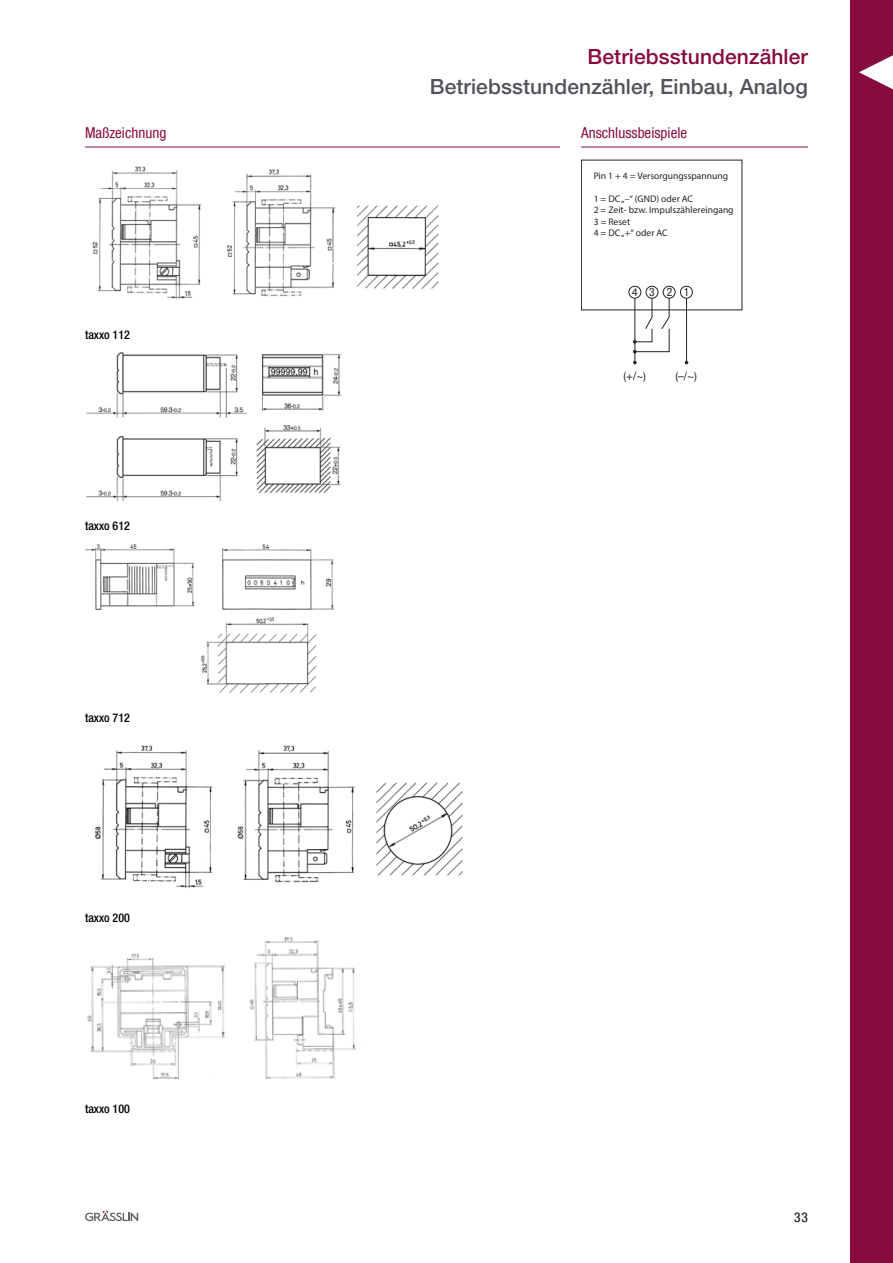
<style>
.page{position:relative;width:893px;height:1263px;background:#fff}
.page>*{position:absolute;margin:0;border:0;box-sizing:border-box;transform-origin:0 0}
.t1{font:500 21px "Helvetica Neue LT Std";letter-spacing:.005em;color:#50535a}
.t2{font:500 21px "Helvetica Neue LT Std";letter-spacing:.005em;color:#880b3d}
.t3{font:condensed 15px "Helvetica Neue LT Com";letter-spacing:.005em;color:#880b3d}
.t4{font:condensed 13.5px "Helvetica Neue LT Com";color:#000}
.t5{font:500 condensed 12px "Helvetica Neue LT Com";color:#000}
.t6{font:condensed 11.55px "Helvetica Neue LT Com";color:#262324}
.t7{font:9.6px/11.6px "Myriad Pro";color:#262324}
.s1{font-family:"Myriad Pro";font-stretch:normal}
</style>
<div class="page">
<svg style="left:85px;top:1211px;width:53px;height:10px"></svg>
<div style="left:850px;top:0;width:43px;height:1263px;background:#880b3d"></div>
<svg style="left:859px;top:55px;width:33px;height:34px"></svg>
<hr style="left:892px;top:55px;width:1px;height:34px;background:#fff">
<hr style="left:85px;top:147px;width:475px;height:1px;background:#880b3d">
<img style="left:92px;top:166px;width:347px;height:133px">
<img style="left:86px;top:352px;width:255px;height:149px">
<img style="left:85px;top:544px;width:249px;height:149px">
<img style="left:95px;top:745px;width:368px;height:144px">
<img style="left:87px;top:937px;width:270px;height:143px">
<hr style="left:581px;top:147px;width:227px;height:1px;background:#880b3d">
<hr style="left:686px;top:298px;width:1px;height:65px;background:#262324">
<hr style="left:634px;top:298px;width:1px;height:65px;background:#262324">
<svg style="left:581px;top:160px;width:161px;height:193px"></svg>
<h2 class="t3" style="left:85px;top:124px;width:83px">Maßzeichnung</h2>
<p class="t5" style="left:85px;top:327px;width:46px">taxxo 112</p>
<p class="t5" style="left:85px;top:519px;width:46px">taxxo 612</p>
<p class="t5" style="left:85px;top:711px;width:46px">taxxo 712</p>
<p class="t5" style="left:85px;top:910px;width:46px">taxxo 200</p>
<p class="t5" style="left:85px;top:1102px;width:46px">taxxo 100</p>
<h1 class="t2" style="left:588px;top:44px;width:222px">Betriebsstundenzähler</h1>
<h1 class="t1" style="left:430px;top:74px;width:380px">Betriebsstundenzähler, Einbau, Analog</h1>
<h2 class="t3" style="left:581px;top:124px;width:108px">Anschlussbeispiele</h2>
<p class="t7" style="left:594px;top:169px;width:136px">Pin 1 + 4 = Versorgungsspannung</p>
<p class="t7" style="left:594px;top:192px;width:141px">1 = DC „–“ (GND) oder AC<br>2 = Zeit- bzw. Impulszählereingang<br>3 = Reset<br>4 = DC „+“ oder AC</p>
<p class="t6" style="left:632px;top:285px;width:59px"><span class="s1">4</span>321</p>
<p class="t6" style="left:623px;top:369px;width:24px">(+/~)</p>
<p class="t6" style="left:675px;top:369px;width:23px">(–/~)</p>
<h3 class="t4" style="left:794px;top:1209px;width:15px">33</h3>
</div>
